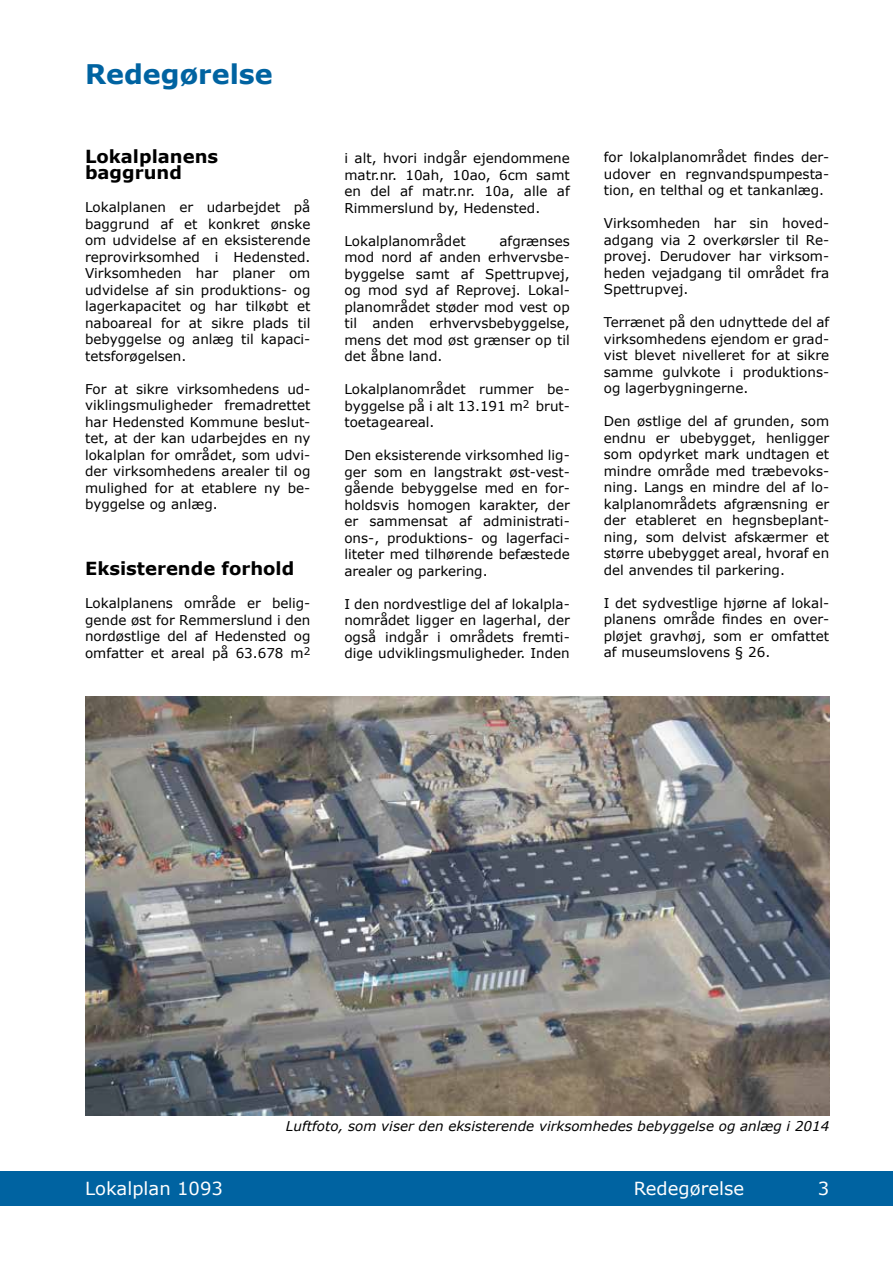
<style>
.page{position:relative;width:893px;height:1263px;background:#fff}
.page>*{position:absolute;margin:0;border:0;box-sizing:border-box;transform-origin:0 0}
.t1{font:700 27px "Verdana";color:#0063a1}
.t2{font:700 18px/16.5px "Verdana";color:#000}
.t3{font:18px "Verdana";color:#fff}
.t4{font:13.5px/16.5px "Verdana";color:#000;text-align:justify}
.t5{font:italic 13.5px "Verdana";color:#000}
</style>
<div class="page">
<div style="left:0;top:1171px;width:893px;height:34px;background:#0063a1"></div>
<img style="left:85px;top:696px;width:744px;height:419px">
<h1 class="t1" style="left:85px;top:55px;width:189px">Redegørelse</h1>
<h2 class="t2" style="left:85px;top:147px;width:135px">Lokalplanens baggrund</h2>
<p class="t4" style="left:85px;top:199px;width:227px">Lokalplanen er udarbejdet på baggrund af et konkret ønske om udvidelse af en eksisterende reprovirksomhed i Hedensted.<br>Virksomheden har planer om udvidelse af sin produktions- og lagerkapacitet og har tilkøbt et naboareal for at sikre plads til bebyggelse og anlæg til kapaci&shy;tetsforøgelsen.</p>
<p class="t4" style="left:85px;top:380px;width:227px">For at sikre virksomhedens ud&shy;viklingsmuligheder fremadrettet har Hedensted Kommune beslut&shy;tet, at der kan udarbejdes en ny lokalplan for området, som udvi&shy;der virksomhedens arealer til og mulighed for at etablere ny be&shy;byggelse og anlæg.</p>
<h2 class="t2" style="left:85px;top:560px;width:211px">Eksisterende forhold</h2>
<p class="t4" style="left:85px;top:595px;width:227px">Lokalplanens område er belig&shy;gende øst for Remmerslund i den nordøstlige del af Hedensted og omfatter et areal på 63.678 m<sup>2</sup></p>
<p class="t4" style="left:344px;top:150px;width:227px">i alt, hvori indgår ejendommene matr.nr. 10ah, 10ao, 6cm samt en del af matr.nr. 10a, alle af Rimmerslund by, Hedensted.</p>
<p class="t4" style="left:344px;top:233px;width:123px">Lokalplanområdet</p>
<p class="t4" style="left:344px;top:233px;width:227px;text-indent:155px">afgrænses mod nord af anden erhvervsbe&shy;byggelse samt af Spettrupvej, og mod syd af Reprovej. Lokal&shy;planområdet støder mod vest op til anden erhvervsbebyggelse, mens det mod øst grænser op til det åbne land.</p>
<p class="t4" style="left:344px;top:381px;width:227px">Lokalplanområdet rummer be&shy;byggelse på i alt 13.191 m<sup>2</sup> brut&shy;toetageareal.</p>
<p class="t4" style="left:344px;top:447px;width:227px">Den eksisterende virksomhed lig&shy;ger som en langstrakt øst-vest&shy;gående bebyggelse med en for&shy;holdsvis homogen karakter, der er sammensat af administrati&shy;ons-, produktions- og lagerfaci&shy;liteter med tilhørende befæstede arealer og parkering.</p>
<p class="t4" style="left:344px;top:596px;width:227px">I den nordvestlige del af lokalpla&shy;nområdet ligger en lagerhal, der også indgår i områdets fremti&shy;dige udviklingsmuligheder. Inden</p>
<p class="t4" style="left:604px;top:149px;width:227px">for lokalplanområdet findes der&shy;udover en regnvandspumpesta&shy;tion, en telthal og et tankanlæg.</p>
<p class="t4" style="left:604px;top:215px;width:227px">Virksomheden har sin hoved&shy;adgang via 2 overkørsler til Re&shy;provej. Derudover har virksom&shy;heden vejadgang til området fra Spettrupvej.</p>
<p class="t4" style="left:604px;top:314px;width:227px">Terrænet på den udnyttede del af virksomhedens ejendom er grad&shy;vist blevet nivelleret for at sikre samme gulvkote i produktions&shy;og lagerbygningerne.</p>
<p class="t4" style="left:604px;top:413px;width:227px">Den østlige del af grunden, som endnu er ubebygget, henligger som opdyrket mark undtagen et mindre område med træbevoks&shy;ning. Langs en mindre del af lo&shy;kalplanområdets afgrænsning er der etableret en hegnsbeplant&shy;ning, som delvist afskærmer et større ubebygget areal, hvoraf en del anvendes til parkering.</p>
<p class="t4" style="left:604px;top:594px;width:227px">I det sydvestlige hjørne af lokal&shy;planens område findes en over&shy;pløjet gravhøj, som er omfattet af museumslovens § 26.</p>
<p class="t5" style="left:286px;top:1117px;width:545px">Luftfoto, som viser den eksisterende virksomhedes bebyggelse og anlæg i 2014</p>
<h2 class="t3" style="left:85px;top:1176px;width:139px">Lokalplan 1093</h2>
<h2 class="t3" style="left:634px;top:1176px;width:112px">Redegørelse</h2>
<h2 class="t3" style="left:818px;top:1176px;width:13px">3</h2>
</div>
